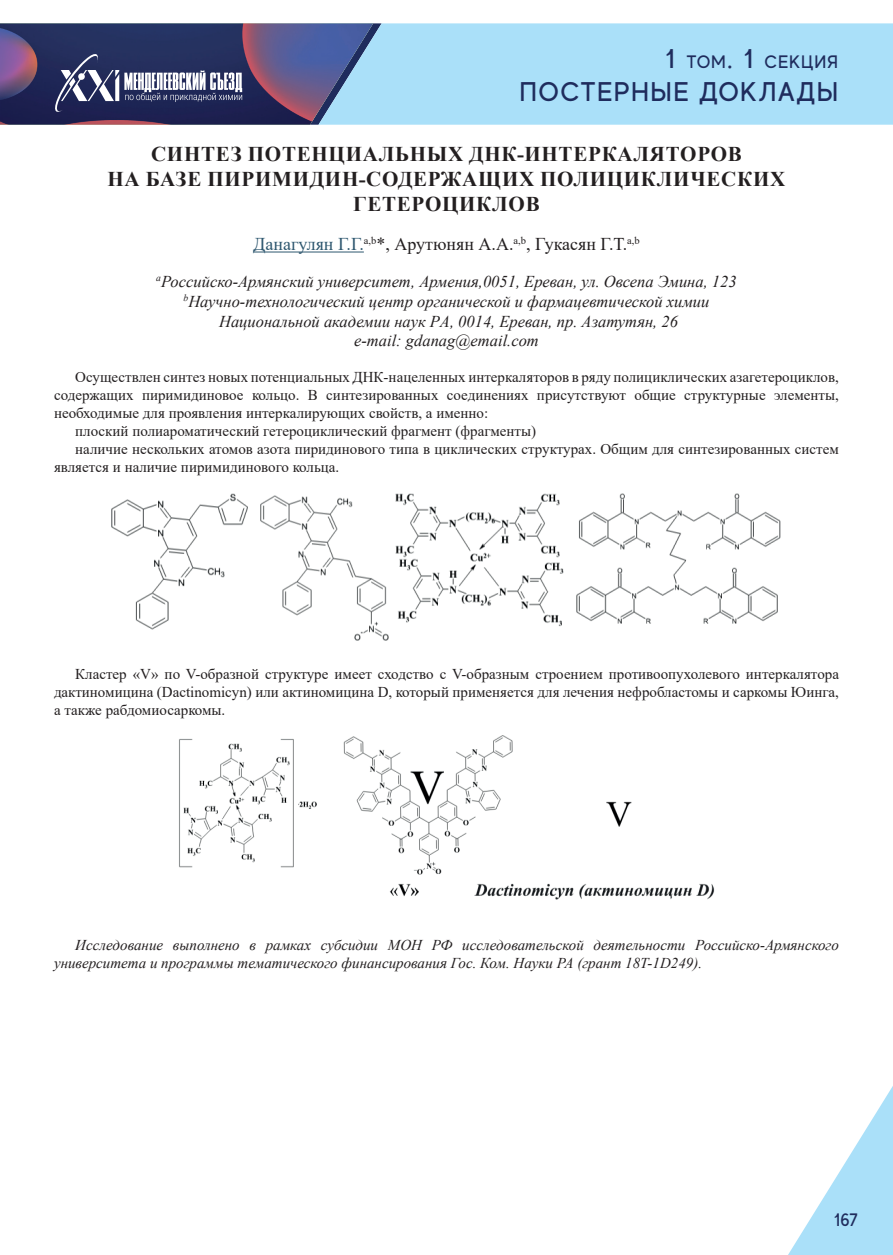
<style>
.page{position:relative;width:893px;height:1255px;background:#fff}
.page>*{position:absolute;margin:0;border:0;box-sizing:border-box;transform-origin:0 0}
.t1{font:500 27px "MADE Evolve Sans";letter-spacing:.05em;color:#1f2c5d}
.t2{font:700 21px/25.2px "Times New Roman";letter-spacing:.035em;color:#231f20;text-align:center}
.t3{font:18px "Times New Roman";color:#231f20}
.t4{font:500 18px "MADE Evolve Sans";letter-spacing:.05em;color:#1f2c5d}
.t5{font:italic 16.5px/19.8px "Times New Roman";color:#231f20;text-align:center}
.t6{font:15px/18px "Times New Roman";color:#231f20;text-align:justify}
.t7{font:italic 15px/18px "Times New Roman";color:#231f20}
.s1{font-size:27px}
.s2{color:#2e576f}
</style>
<div class="page">
<div style="left:382px;top:23px;width:511px;height:102px;background:#aae0f9"></div>
<svg style="left:788px;top:1086px;width:105px;height:168px"></svg>
<svg style="left:0;top:23px;width:382px;height:102px;background:#51547e"></svg>
<hr style="left:253px;top:251px;width:111px;height:1px;background:#2e576f">
<img style="left:111px;top:493px;width:670px;height:148px">
<img style="left:179px;top:735px;width:536px;height:165px">
<p class="t4" style="left:665px;top:51px;width:174px"><span class="s1">1</span> ТОМ<span class="s1">. 1</span> СЕКЦИЯ</p>
<h1 class="t1" style="left:520px;top:74px;width:320px">ПОСТЕРНЫЕ ДОКЛАДЫ</h1>
<h2 class="t2" style="left:108px;top:141px;width:679px">СИНТЕЗ ПОТЕНЦИАЛЬНЫХ ДНК-ИНТЕРКАЛЯТОРОВ<br>НА БАЗЕ ПИРИМИДИН-СОДЕРЖАЩИХ ПОЛИЦИКЛИЧЕСКИХ<br>ГЕТЕРОЦИКЛОВ</h2>
<p class="t3" style="left:253px;top:231px;width:388px"><span class="s2">Данагулян Г.Г.</span><sup>a,b</sup>*, Арутюнян А.А.<sup>a,b</sup>, Гукасян Г.Т.<sup>a,b</sup></p>
<p class="t5" style="left:156px;top:271px;width:582px"><sup>a</sup>Российско-Армянский университет, Армения,0051, Ереван, ул. Овсепа Эмина, 123 <sup>b</sup>Научно-технологический центр органической и фармацевтической химии Национальной академии наук РA, 0014, Ереван, пр. Азатутян, 26<br>e-mail: gdanag@email.com</p>
<p class="t6" style="left:75px;top:368px;width:765px">Осуществлен синтез новых потенциальных ДНК-нацеленных интеркаляторов в ряду полициклических азагетероциклов,</p>
<p class="t6" style="left:54px;top:386px;width:786px">содержащих пиримидиновое кольцо. В синтезированных соединениях присутствуют общие структурные элементы,</p>
<p class="t6" style="left:54px;top:404px;width:436px">необходимые для проявления интеркалирующих свойств, а именно:</p>
<p class="t6" style="left:75px;top:422px;width:462px">плоский полиароматический гетероциклический фрагмент (фрагменты)</p>
<p class="t6" style="left:75px;top:440px;width:765px">наличие нескольких атомов азота пиридинового типа в циклических структурах. Общим для синтезированных систем</p>
<p class="t6" style="left:54px;top:458px;width:287px">является и наличие пиримидинового кольца.</p>
<p class="t6" style="left:54px;top:664px;width:786px;text-indent:21px">Кластер «V» по V-образной структуре имеет сходство с V-образным строением противоопухолевого интеркалятора дактиномицина (Dactinomicyn) или актиномицина D, который применяется для лечения нефробластомы и саркомы Юинга, а также рабдомиосаркомы.</p>
<p class="t7" style="left:54px;top:935px;width:786px;text-indent:21px">Исследование выполнено в рамках субсидии МОН РФ исследовательской деятельности Российско-Армянского университета и программы тематического финансирования Гос. Ком. Науки РА (грант 18T-1D249).</p>
<p class="t4" style="left:834px;top:1208px;width:26px">167</p>
</div>
